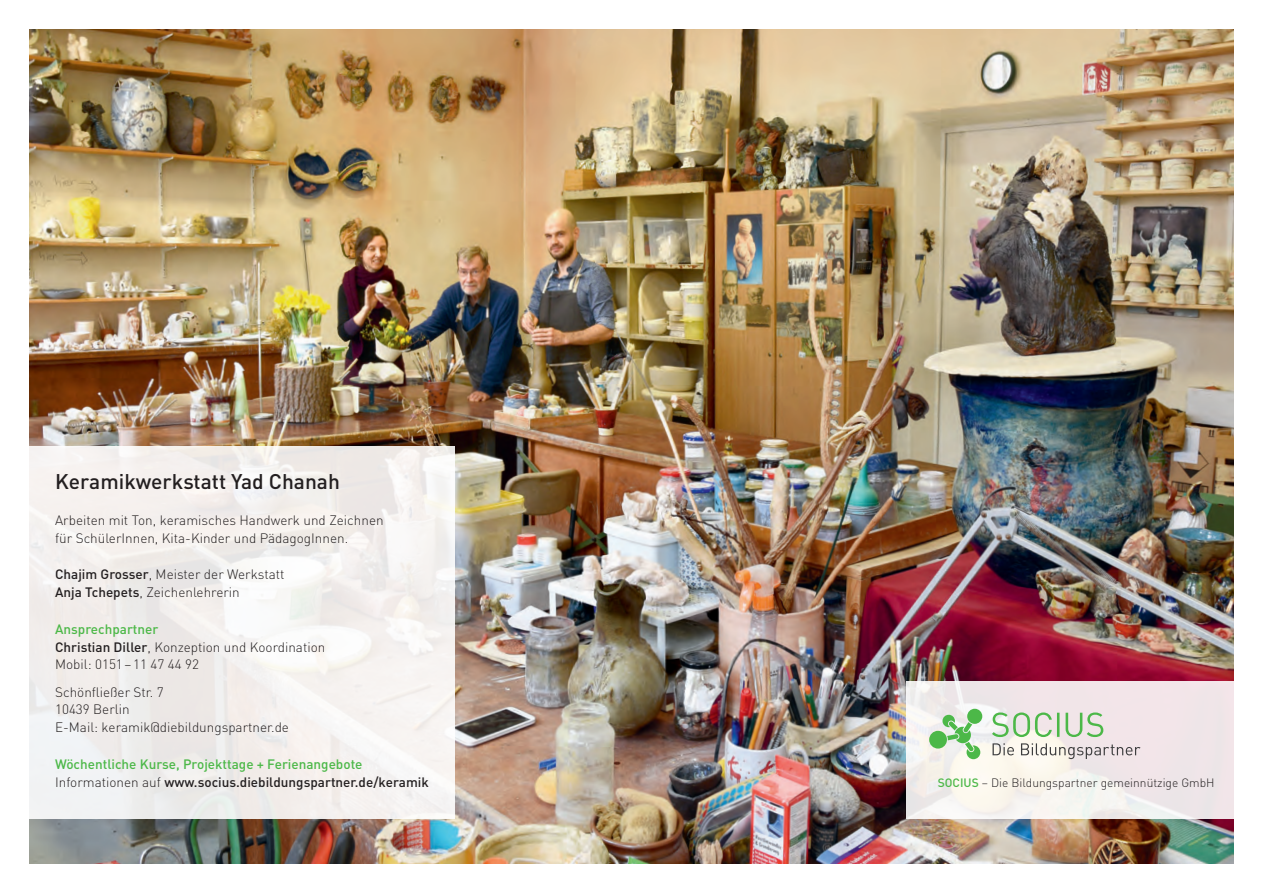
<style>
.page{position:relative;width:1263px;height:893px;background:#fff}
.page>*{position:absolute;margin:0;border:0;box-sizing:border-box;transform-origin:0 0}
.t1{font:500 21px "DIN Pro";color:#231f20}
.t2{font:300 13.5px/18px "DIN Pro";color:#231f20}
.t3{font:500 13.5px/18px "DIN Pro";color:#4cb848}
.t4{font:300 12px "DIN Pro";color:#231f20}
.s1{font-weight:500}
.s2{font-weight:500;color:#4cb848}
.s3{font-weight:300;color:#231f20}
.s4{color:#231f20}
</style>
<div class="page">
<img style="left:30px;top:30px;width:1203px;height:833px">
<div style="left:26px;top:446px;width:429px;height:373px;background:linear-gradient(to right,#f0eeed,#f6f3f0)"></div>
<div style="left:906px;top:681px;width:329px;height:138px;background:linear-gradient(to right,#f6f4ef,#f0e4e8)"></div>
<svg style="left:992px;top:743px;width:148px;height:16px"></svg>
<svg style="left:929px;top:709px;width:53px;height:50px"></svg>
<svg style="left:992px;top:712px;width:111px;height:25px;background:#c4dabe"></svg>
<h1 class="t1" style="left:55px;top:468px;width:286px">Keramikwerkstatt Yad Chanah</h1>
<p class="t2" style="left:55px;top:511px;width:330px">Arbeiten mit Ton, keramisches Handwerk und Zeichnen für SchülerInnen, Kita-Kinder und PädagogInnen.</p>
<p class="t2" style="left:55px;top:565px;width:231px"><span class="s1">Chajim Grosser</span>, Meister der Werkstatt<br><span class="s1">Anja Tchepets</span>, Zeichenlehrerin</p>
<p class="t2" style="left:55px;top:619px;width:272px"><span class="s2">Ansprechpartner<br></span><span class="s1">Christian Diller</span>, Konzeption und Koordination<br>Mobil: 0151–11 47 44 92</p>
<p class="t2" style="left:55px;top:682px;width:235px">Schönfließer Str. 7<br>10439 Berlin<br>E-Mail: keramik@diebildungspartner.de</p>
<p class="t3" style="left:55px;top:754px;width:375px">Wöchentliche Kurse, Projekttage + Ferienangebote<br><span class="s3">Informationen auf</span> <span class="s4">www.socius.diebildungspartner.de/keramik</span></p>
<p class="t4" style="left:938px;top:774px;width:278px"><span class="s2">SOCIUS</span> – Die Bildungspartner gemeinnützige GmbH</p>
</div>
